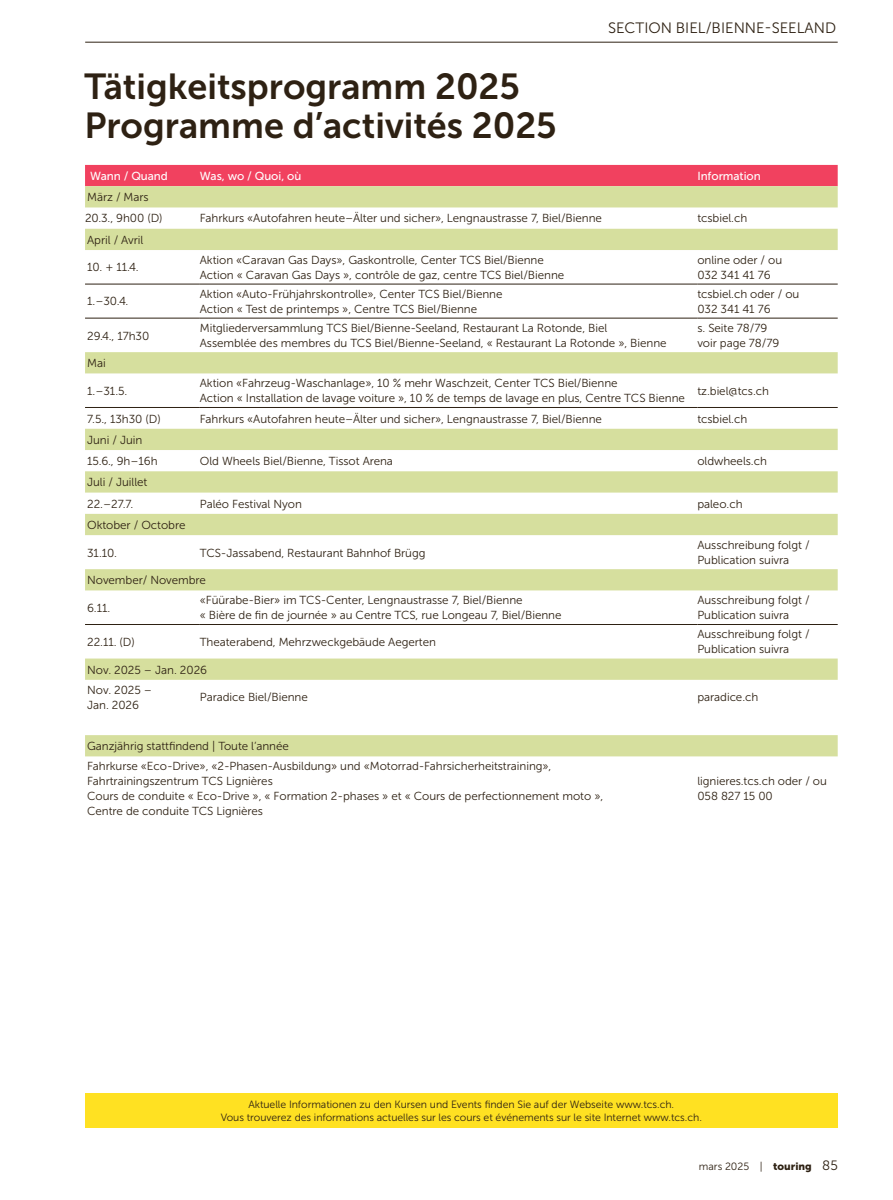
<style>
.page{position:relative;width:893px;height:1200px;background:#fff}
.page>*{position:absolute;margin:0;border:0;box-sizing:border-box;transform-origin:0 0}
.t1{font:36px/39px "Museo Sans 700";color:#2e2113}
.t2{font:15px "Museo Sans 300";color:#2e2113}
.t3{font:11.7px/15px "Museo Sans 300";letter-spacing:-.005em;color:#2e2113}
.t4{font:11.7px "Museo Sans 500";letter-spacing:-.005em;color:#fff}
.t5{font:10.5px/13.5px "Museo Sans 300";letter-spacing:-.005em;color:#2e2113;text-align:center}
.s1{font-family:"Museo Sans 900"}
.s2{font-size:13.5px}
</style>
<div class="page">
<hr style="left:85px;top:42px;width:753px;height:1px;background:#2e2113">
<div style="left:85px;top:1093px;width:752px;height:34px;background:#ffe122"></div>
<div style="left:85px;top:165px;width:753px;height:21px;background:#f1415f"></div>
<svg style="left:85px;top:186px;width:753px;height:570px"></svg>
<hr style="left:85px;top:284px;width:115px;height:1px;background:#2e2113">
<hr style="left:200px;top:284px;width:497px;height:1px;background:#2e2113">
<hr style="left:697px;top:284px;width:141px;height:1px;background:#2e2113">
<hr style="left:85px;top:407px;width:115px;height:1px;background:#2e2113">
<hr style="left:200px;top:407px;width:497px;height:1px;background:#2e2113">
<hr style="left:697px;top:407px;width:141px;height:1px;background:#2e2113">
<hr style="left:85px;top:318px;width:115px;height:1px;background:#2e2113">
<hr style="left:200px;top:318px;width:497px;height:1px;background:#2e2113">
<hr style="left:697px;top:318px;width:141px;height:1px;background:#2e2113">
<hr style="left:85px;top:624px;width:115px;height:1px;background:#2e2113">
<hr style="left:200px;top:624px;width:497px;height:1px;background:#2e2113">
<hr style="left:697px;top:624px;width:141px;height:1px;background:#2e2113">
<h1 class="t1" style="left:84px;top:67px;width:474px">Tätigkeitsprogramm 2025<br>Programme d’activités 2025</h1>
<p class="t2" style="left:608px;top:20px;width:230px">SECTION BIEL/BIENNE-SEELAND</p>
<p class="t4" style="left:90px;top:169px;width:79px">Wann / Quand</p>
<p class="t4" style="left:200px;top:169px;width:103px">Was, wo / Quoi, où</p>
<p class="t4" style="left:697px;top:169px;width:65px">Information</p>
<p class="t3" style="left:85px;top:186px;width:79px;line-height:21.3px">März / Mars<br>20.3., 9h00 (D)</p>
<p class="t3" style="left:200px;top:211px;width:404px">Fahrkurs «Autofahren heute–Älter und sicher», Lengnaustrasse 7, Biel/Bienne</p>
<p class="t3" style="left:697px;top:211px;width:51px">tcsbiel.ch</p>
<p class="t3" style="left:87px;top:232px;width:58px">April / Avril</p>
<p class="t3" style="left:87px;top:260px;width:53px">10. + 11.4.</p>
<p class="t3" style="left:200px;top:252px;width:366px">Aktion «Caravan Gas Days», Gaskontrolle, Center TCS Biel/Bienne<br>Action « Caravan Gas Days », contrôle de gaz, centre TCS Biel/Bienne</p>
<p class="t3" style="left:697px;top:252px;width:86px">online oder / ou<br>032 341 41 76</p>
<p class="t3" style="left:87px;top:294px;width:43px">1.–30.4.</p>
<p class="t3" style="left:200px;top:286px;width:304px">Aktion «Auto-Frühjahrskontrolle», Center TCS Biel/Bienne<br>Action « Test de printemps », Centre TCS Biel/Bienne</p>
<p class="t3" style="left:697px;top:286px;width:103px">tcsbiel.ch oder / ou<br>032 341 41 76</p>
<p class="t3" style="left:87px;top:328px;width:64px">29.4., 17h30</p>
<p class="t3" style="left:200px;top:320px;width:468px">Mitgliederversammlung TCS Biel/Bienne-Seeland, Restaurant La Rotonde, Biel<br>Assemblée des membres du TCS Biel/Bienne-Seeland, « Restaurant La Rotonde », Bienne</p>
<p class="t3" style="left:697px;top:320px;width:83px">s. Seite 78/79 voir page 78/79</p>
<p class="t3" style="left:87px;top:355px;width:20px">Mai</p>
<p class="t3" style="left:87px;top:383px;width:42px">1.–31.5.</p>
<p class="t3" style="left:200px;top:375px;width:487px">Aktion «Fahrzeug-Waschanlage», 10 % mehr Waschzeit, Center TCS Biel/Bienne<br>Action « Installation de lavage voiture », 10 % de temps de lavage en plus, Centre TCS Bienne</p>
<p class="t3" style="left:697px;top:383px;width:73px">tz.biel@tcs.ch</p>
<p class="t3" style="left:87px;top:411px;width:75px">7.5., 13h30 (D)</p>
<p class="t3" style="left:200px;top:411px;width:404px">Fahrkurs «Autofahren heute–Älter und sicher», Lengnaustrasse 7, Biel/Bienne</p>
<p class="t3" style="left:697px;top:411px;width:51px">tcsbiel.ch</p>
<p class="t3" style="left:87px;top:429px;width:72px;line-height:21.3px">Juni / Juin<br>15.6., 9h–16h</p>
<p class="t3" style="left:200px;top:453px;width:195px">Old Wheels Biel/Bienne, Tissot Arena</p>
<p class="t3" style="left:697px;top:453px;width:71px">oldwheels.ch</p>
<p class="t3" style="left:87px;top:471px;width:62px;line-height:21.3px">Juli / Juillet<br>22.–27.7.</p>
<p class="t3" style="left:200px;top:496px;width:104px">Paléo Festival Nyon</p>
<p class="t3" style="left:697px;top:496px;width:47px">paleo.ch</p>
<p class="t3" style="left:87px;top:517px;width:100px">Oktober / Octobre</p>
<p class="t3" style="left:87px;top:545px;width:31px">31.10.</p>
<p class="t3" style="left:200px;top:545px;width:227px">TCS-Jassabend, Restaurant Bahnhof Brügg</p>
<p class="t3" style="left:697px;top:537px;width:114px">Ausschreibung folgt /<br>Publication suivra</p>
<p class="t3" style="left:87px;top:572px;width:120px">November/ Novembre</p>
<p class="t3" style="left:87px;top:600px;width:25px">6.11.</p>
<p class="t3" style="left:200px;top:592px;width:363px">«Füürabe-Bier» im TCS-Center, Lengnaustrasse 7, Biel/Bienne<br>« Bière de fin de journée » au Centre TCS, rue Longeau 7, Biel/Bienne</p>
<p class="t3" style="left:697px;top:592px;width:114px">Ausschreibung folgt /<br>Publication suivra</p>
<p class="t3" style="left:87px;top:634px;width:49px">22.11. (D)</p>
<p class="t3" style="left:200px;top:634px;width:238px">Theaterabend, Mehrzweckgebäude Aegerten</p>
<p class="t3" style="left:697px;top:627px;width:114px">Ausschreibung folgt /<br>Publication suivra</p>
<p class="t3" style="left:87px;top:659px;width:121px;line-height:20.1px">Nov. 2025 – Jan. 2026<br>Nov. 2025 –</p>
<p class="t3" style="left:87px;top:697px;width:53px">Jan. 2026</p>
<p class="t3" style="left:200px;top:689px;width:110px">Paradice Biel/Bienne</p>
<p class="t3" style="left:697px;top:689px;width:62px">paradice.ch</p>
<p class="t3" style="left:87px;top:736px;width:466px;line-height:20px">Ganzjährig stattfindend | Toute l‘année<br>Fahrkurse «Eco-Drive», «2-Phasen-Ausbildung» und «Motorrad-Fahrsicherheitstraining»,</p>
<p class="t3" style="left:87px;top:773px;width:518px">Fahrtrainingszentrum TCS Lignières<br>Cours de conduite « Eco-Drive », « Formation 2-phases » et « Cours de perfectionnement moto »,<br>Centre de conduite TCS Lignières</p>
<p class="t3" style="left:697px;top:773px;width:131px">lignieres.tcs.ch oder / ou<br>058 827 15 00</p>
<p class="t5" style="left:221px;top:1097px;width:483px">Aktuelle Informationen zu den Kursen und Events finden Sie auf der Webseite www.tcs.ch.<br>Vous trouverez des informations actuelles sur les cours et événements sur le site Internet www.tcs.ch.</p>
<p class="t5" style="left:699px;top:1159px;width:141px">mars 2025 | <span class="s1">touring</span> <span class="s2">85</span></p>
</div>
